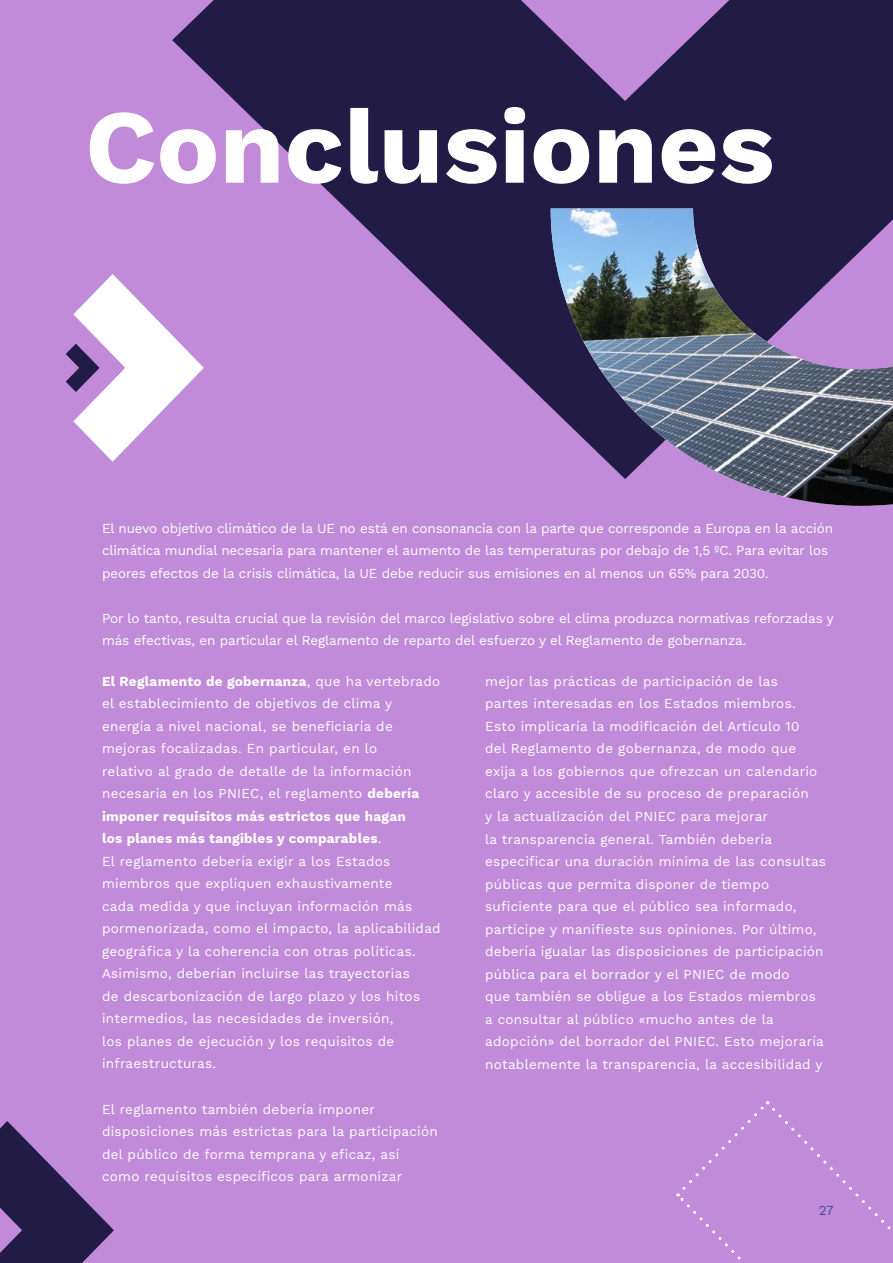
<style>
.page{position:relative;width:893px;height:1263px;background:#c18bd9}
.page>*{position:absolute;margin:0;border:0;box-sizing:border-box;transform-origin:0 0}
.t1{font:700 105px "Work Sans";color:#fff}
.t2{font:13.5px/22.5px "Work Sans";letter-spacing:.02em;color:#fff}
.t3{font:13.5px/22.5px "Work Sans";letter-spacing:-.01em;color:#fff}
.t4{font:13.5px "Work Sans";color:#3f4c9b}
.s1{font-weight:700}
</style>
<div class="page">
<svg style="left:172px;top:0;width:721px;height:407px;fill:#211b46"></svg>
<img style="left:551px;top:209px;width:342px;height:297px">
<svg style="left:0;top:1121px;width:114px;height:142px"></svg>
<svg style="left:66px;top:274px;width:138px;height:188px"></svg>
<svg style="left:676px;top:1101px;width:215px;height:159px"></svg>
<h1 class="t1" style="left:85px;top:67px;width:691px">Conclusiones</h1>
<p class="t3" style="left:102px;top:516px;width:732px">El nuevo objetivo climático de la UE no está en consonancia con la parte que corresponde a Europa en la acción climática mundial necesaria para mantener el aumento de las temperaturas por debajo de 1,5 ºC. Para evitar los peores efectos de la crisis climática, la UE debe reducir sus emisiones en al menos un 65% para 2030.</p>
<p class="t3" style="left:102px;top:606px;width:733px">Por lo tanto, resulta crucial que la revisión del marco legislativo sobre el clima produzca normativas reforzadas y más efectivas, en particular el Reglamento de reparto del esfuerzo y el Reglamento de gobernanza.</p>
<p class="t2" style="left:102px;top:669px;width:340px"><span class="s1">El Reglamento de gobernanza</span>, que ha vertebrado el establecimiento de objetivos de clima y energía a nivel nacional, se beneficiaría de mejoras focalizadas. En particular, en lo<br>relativo al grado de detalle de la información necesaria en los PNIEC, el reglamento <span class="s1">debería imponer requisitos más estrictos que hagan<br>los planes más tangibles y comparables</span>.<br>El reglamento debería exigir a los Estados miembros que expliquen exhaustivamente<br>cada medida y que incluyan información más pormenorizada, como el impacto, la aplicabilidad geográfica y la coherencia con otras políticas.<br>Asimismo, deberían incluirse las trayectorias<br>de descarbonización de largo plazo y los hitos intermedios, las necesidades de inversión,<br>los planes de ejecución y los requisitos de infraestructuras.</p>
<p class="t2" style="left:102px;top:1097px;width:337px">El reglamento también debería imponer disposiciones más estrictas para la participación del público de forma temprana y eficaz, así como requisitos específicos para armonizar</p>
<p class="t2" style="left:485px;top:669px;width:342px">mejor las prácticas de participación de las<br>partes interesadas en los Estados miembros.<br>Esto implicaría la modificación del Artículo 10<br>del Reglamento de gobernanza, de modo que exija a los gobiernos que ofrezcan un calendario claro y accesible de su proceso de preparación<br>y la actualización del PNIEC para mejorar<br>la transparencia general. También debería especificar una duración mínima de las consultas públicas que permita disponer de tiempo suficiente para que el público sea informado, participe y manifieste sus opiniones. Por último, debería igualar las disposiciones de participación pública para el borrador y el PNIEC de modo<br>que también se obligue a los Estados miembros a consultar al público «mucho antes de la adopción» del borrador del PNIEC. Esto mejoraría notablemente la transparencia, la accesibilidad y</p>
<p class="t4" style="left:819px;top:1200px;width:17px">27</p>
</div>
